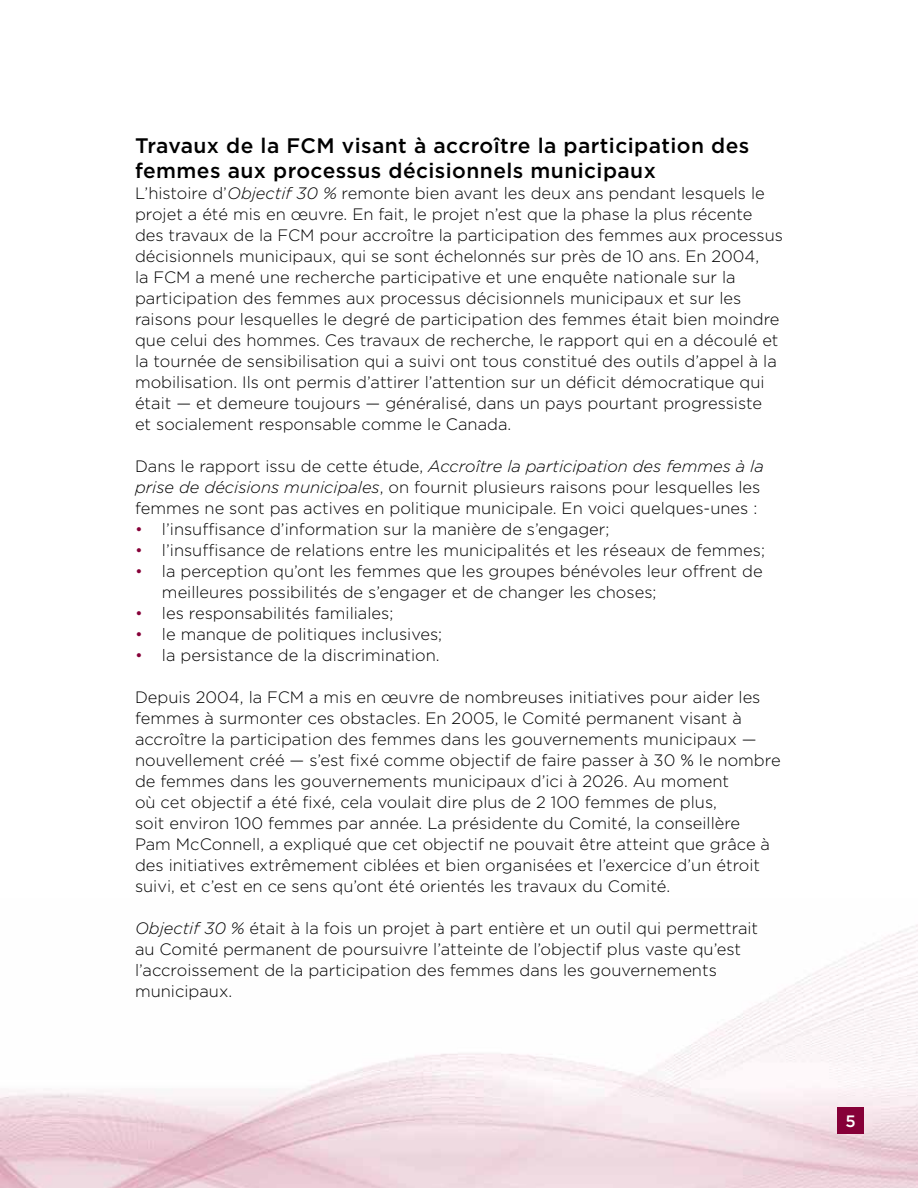
<style>
.page{position:relative;width:918px;height:1188px;background:#fff}
.page>*{position:absolute;margin:0;border:0;box-sizing:border-box;transform-origin:0 0}
.t1{font:500 21px/25.2px "Gotham";letter-spacing:.02em;color:#000}
.t2{font:300 16.5px/21px "Gotham";color:#000}
.t3{font:500 16.5px "Gotham";color:#fff}
.s1{font-style:italic}
.s2{color:#860038}
</style>
<div class="page">
<div style="left:837px;top:1107px;width:27px;height:27px;background:#860038"></div>
<p class="t1" style="left:135px;top:132px;width:616px">Travaux de la FCM visant à accroître la participation des femmes aux processus décisionnels municipaux</p>
<p class="t2" style="left:135px;top:182px;width:650px">L’histoire d’<span class="s1">Objectif 30 %</span> remonte bien avant les deux ans pendant lesquels le projet a été mis en œuvre. En fait, le projet n’est que la phase la plus récente des travaux de la FCM pour accroître la participation des femmes aux processus décisionnels municipaux, qui se sont échelonnés sur près de 10 ans. En 2004,<br>la FCM a mené une recherche participative et une enquête nationale sur la participation des femmes aux processus décisionnels municipaux et sur les raisons pour lesquelles le degré de participation des femmes était bien moindre que celui des hommes. Ces travaux de recherche, le rapport qui en a découlé et la tournée de sensibilisation qui a suivi ont tous constitué des outils d’appel à la mobilisation. Ils ont permis d’attirer l’attention sur un déficit démocratique qui était — et demeure toujours — généralisé, dans un pays pourtant progressiste<br>et socialement responsable comme le Canada.</p>
<p class="t2" style="left:135px;top:455px;width:630px">Dans le rapport issu de cette étude, <span class="s1">Accroître la participation des femmes à la prise de décisions municipales</span>, on fournit plusieurs raisons pour lesquelles les femmes ne sont pas actives en politique municipale. En voici quelques-unes :</p>
<p class="t2" style="left:135px;top:518px;width:476px"><span class="s2">•</span> l’insuffisance d’information sur la manière de s’engager;</p>
<p class="t2" style="left:135px;top:539px;width:632px"><span class="s2">•</span> l’insuffisance de relations entre les municipalités et les réseaux de femmes;</p>
<p class="t2" style="left:162px;top:560px;width:602px;text-indent:-27px"><span class="s2">•</span> la perception qu’ont les femmes que les groupes bénévoles leur offrent de meilleures possibilités de s’engager et de changer les choses;</p>
<p class="t2" style="left:135px;top:602px;width:260px"><span class="s2">•</span> les responsabilités familiales;</p>
<p class="t2" style="left:135px;top:623px;width:309px"><span class="s2">•</span> le manque de politiques inclusives;</p>
<p class="t2" style="left:135px;top:644px;width:306px"><span class="s2">•</span> la persistance de la discrimination.</p>
<p class="t2" style="left:135px;top:686px;width:647px">Depuis 2004, la FCM a mis en œuvre de nombreuses initiatives pour aider les femmes à surmonter ces obstacles. En 2005, le Comité permanent visant à accroître la participation des femmes dans les gouvernements municipaux — nouvellement créé — s’est fixé comme objectif de faire passer à 30 % le nombre de femmes dans les gouvernements municipaux d’ici à 2026. Au moment<br>où cet objectif a été fixé, cela voulait dire plus de 2 100 femmes de plus,<br>soit environ 100 femmes par année. La présidente du Comité, la conseillère<br>Pam McConnell, a expliqué que cet objectif ne pouvait être atteint que grâce à des initiatives extrêmement ciblées et bien organisées et l’exercice d’un étroit suivi, et c’est en ce sens qu’ont été orientés les travaux du Comité.</p>
<p class="t2" style="left:135px;top:917px;width:625px"><span class="s1">Objectif 30 %</span> était à la fois un projet à part entière et un outil qui permettrait au Comité permanent de poursuivre l’atteinte de l’objectif plus vaste qu’est l’accroissement de la participation des femmes dans les gouvernements municipaux.</p>
<p class="t3" style="left:845px;top:1112px;width:12px">5</p>
</div>
